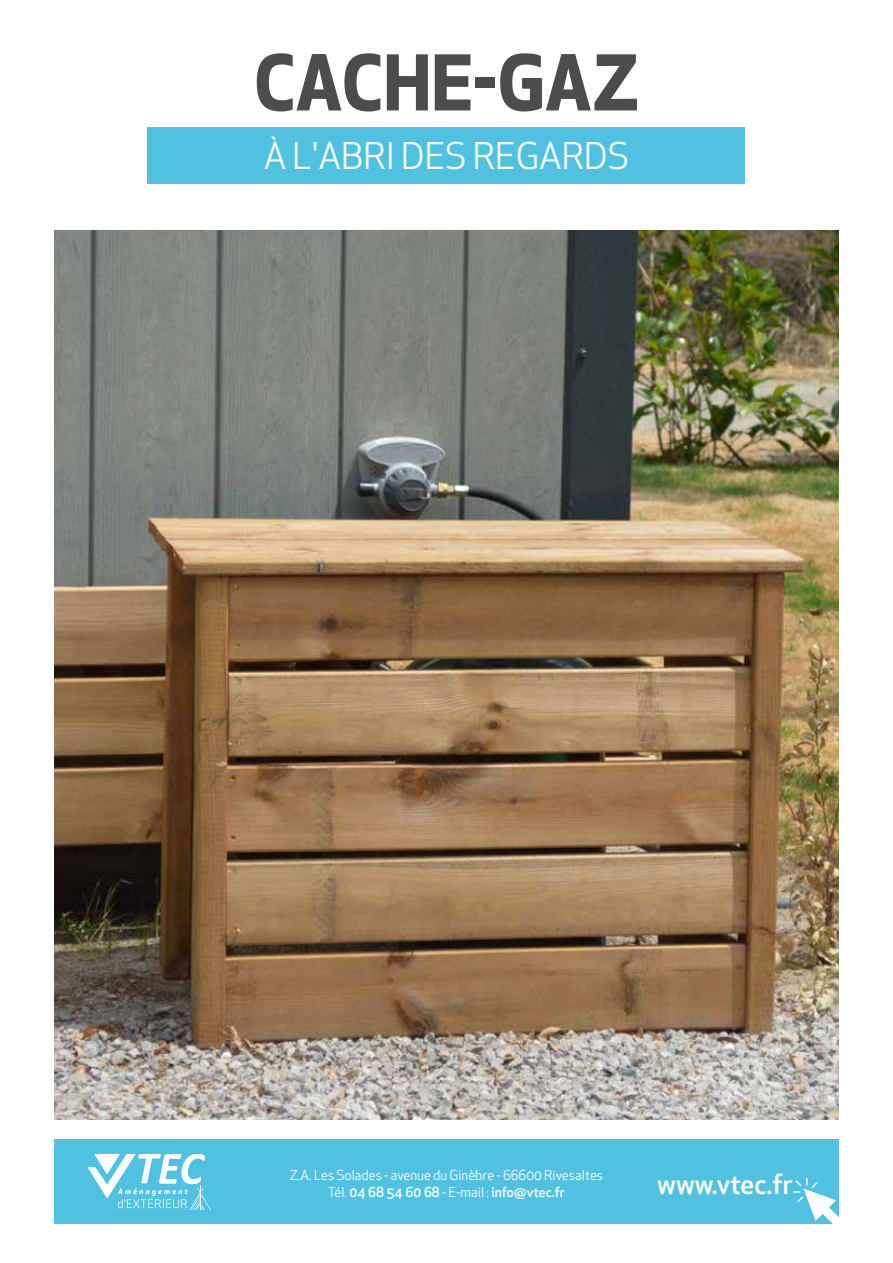
<style>
.page{position:relative;width:893px;height:1263px;background:#fff}
.page>*{position:absolute;margin:0;border:0;box-sizing:border-box;transform-origin:0 0}
.t1{font:700 74.85px "Apex New";letter-spacing:-.005em;color:#4d4c4b}
.t2{font:36px "Apex New";color:#fff}
.t3{font:500 27px "Apex New";color:#fff}
.t4{font:13.5px/16.2px "Apex New";color:#fff;text-align:center}
.s1{font-weight:500}
</style>
<div class="page">
<img style="left:54px;top:230px;width:785px;height:889px">
<div style="left:148px;top:127px;width:597px;height:57px;background:#51c1e1"></div>
<div style="left:54px;top:1140px;width:785px;height:84px;background:#51c1e1"></div>
<svg style="left:793px;top:1178px;width:46px;height:46px"></svg>
<svg style="left:87px;top:1154px;width:124px;height:56px"></svg>
<h1 class="t1" style="left:254px;top:29px;width:387px">CACHE-GAZ</h1>
<h2 class="t2" style="left:264px;top:133px;width:367px">À L'ABRI DES REGARDS</h2>
<p class="t4" style="left:290px;top:1167px;width:315px">Z.A. Les Solades - avenue du Ginèbre - 66600 Rivesaltes<br>Tél. <span class="s1">04 68 54 60 68</span> - E-mail : <span class="s1">info@vtec.fr</span></p>
<h3 class="t3" style="left:657px;top:1165px;width:137px">www.vtec.fr</h3>
</div>
